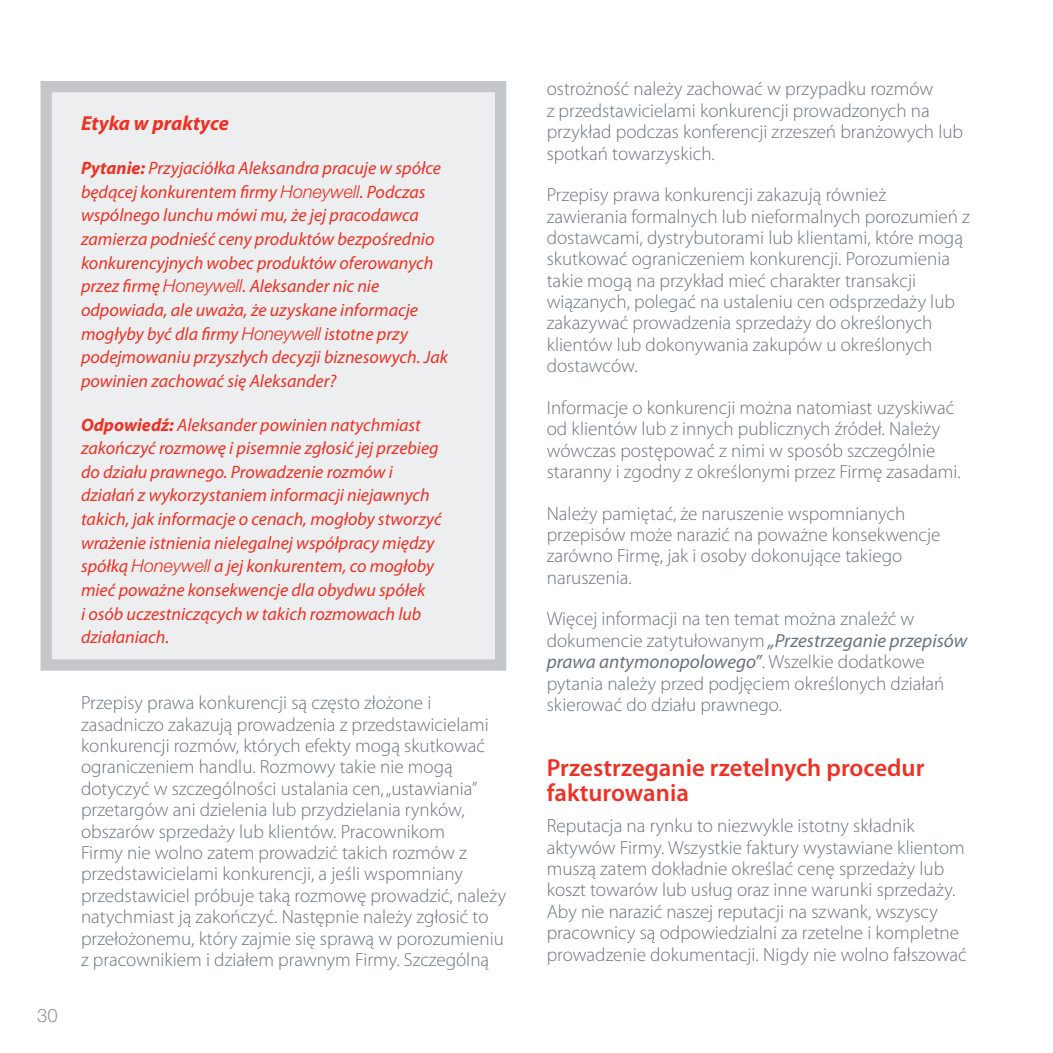
<style>
.page{position:relative;width:1053px;height:1053px;background:#fff}
.page>*{position:absolute;margin:0;border:0;box-sizing:border-box;transform-origin:0 0}
.t1{font:600 24.75px/24.8px "Myriad Pro";color:#ee3124}
.t2{font:italic 700 20.25px "Myriad Pro";color:#ee3124}
.t3{font:300 19.12px/21.4px "Myriad Pro";color:#6a737b}
.t4{font:300 18.45px "Helvetica Neue";color:#939598}
.t5{font:italic 18px/23.6px "Myriad Pro";color:#ee3124}
.s1{font-weight:700}
.s2{font-family:"Helvetica Neue";font-weight:300}
.s3{font-weight:400;font-style:italic}
</style>
<div class="page">
<svg style="left:40px;top:81px;width:467px;height:590px;background:#e9eaeb"></svg>
<p class="t4" style="left:37px;top:1004px;width:22px">30</p>
<p class="t2" style="left:81px;top:110px;width:149px">Etyka w praktyce</p>
<p class="t5" style="left:81px;top:156px;width:369px"><span class="s1">Pytanie:</span> Przyjaciółka Aleksandra pracuje w spółce będącej konkurentem firmy <span class="s2">Honeywell</span>. Podczas wspólnego lunchu mówi mu, że jej pracodawca zamierza podnieść ceny produktów bezpośrednio konkurencyjnych wobec produktów oferowanych przez firmę <span class="s2">Honeywell</span>. Aleksander nic nie odpowiada, ale uważa, że uzyskane informacje mogłyby być dla firmy <span class="s2">Honeywell</span> istotne przy podejmowaniu przyszłych decyzji biznesowych. Jak powinien zachować się Aleksander?</p>
<p class="t5" style="left:81px;top:412px;width:362px"><span class="s1">Odpowiedź:</span> Aleksander powinien natychmiast zakończyć rozmowę i pisemnie zgłosić jej przebieg do działu prawnego. Prowadzenie rozmów i działań z wykorzystaniem informacji niejawnych takich, jak informacje o cenach, mogłoby stworzyć wrażenie istnienia nielegalnej współpracy między spółką <span class="s2">Honeywell</span> a jej konkurentem, co mogłoby mieć poważne konsekwencje dla obydwu spółek<br>i osób uczestniczących w takich rozmowach lub działaniach.</p>
<p class="t3" style="left:81px;top:692px;width:427px">Przepisy prawa konkurencji są często złożone i zasadniczo zakazują prowadzenia z przedstawicielami konkurencji rozmów, których efekty mogą skutkować ograniczeniem handlu. Rozmowy takie nie mogą dotyczyć w szczególności ustalania cen, „ustawiania” przetargów ani dzielenia lub przydzielania rynków, obszarów sprzedaży lub klientów. Pracownikom<br>Firmy nie wolno zatem prowadzić takich rozmów z przedstawicielami konkurencji, a jeśli wspomniany przedstawiciel próbuje taką rozmowę prowadzić, należy natychmiast ją zakończyć. Następnie należy zgłosić to przełożonemu, który zajmie się sprawą w porozumieniu z pracownikiem i działem prawnym Firmy. Szczególną</p>
<p class="t3" style="left:547px;top:78px;width:418px">ostrożność należy zachować w przypadku rozmów<br>z przedstawicielami konkurencji prowadzonych na przykład podczas konferencji zrzeszeń branżowych lub spotkań towarzyskich.</p>
<p class="t3" style="left:547px;top:184px;width:425px">Przepisy prawa konkurencji zakazują również zawierania formalnych lub nieformalnych porozumień z dostawcami, dystrybutorami lub klientami, które mogą skutkować ograniczeniem konkurencji. Porozumienia takie mogą na przykład mieć charakter transakcji wiązanych, polegać na ustaleniu cen odsprzedaży lub zakazywać prowadzenia sprzedaży do określonych klientów lub dokonywania zakupów u określonych dostawców.</p>
<p class="t3" style="left:547px;top:397px;width:416px">I nformacje o konkurencji można natomiast uzyskiwać od klientów lub z innych publicznych źródeł. Należy wówczas postępować z nimi w sposób szczególnie staranny i zgodny z określonymi przez Firmę zasadami.</p>
<p class="t3" style="left:547px;top:502px;width:395px">Należy pamiętać, że naruszenie wspomnianych przepisów może narazić na poważne konsekwencje zarówno Firmę, jak i osoby dokonujące takiego naruszenia.</p>
<p class="t3" style="left:547px;top:608px;width:422px">Więcej informacji na ten temat można znaleźć w dokumencie zatytułowanym <span class="s3">„Przestrzeganie przepisów prawa antymonopolowego”</span>. Wszelkie dodatkowe pytania należy przed podjęciem określonych działań skierować do działu prawnego.</p>
<p class="t1" style="left:547px;top:755px;width:379px">Przestrzeganie rzetelnych procedur fakturowania</p>
<p class="t3" style="left:547px;top:815px;width:422px">Reputacja na rynku to niezwykle istotny składnik aktywów Firmy. Wszystkie faktury wystawiane klientom muszą zatem dokładnie określać cenę sprzedaży lub koszt towarów lub usług oraz inne warunki sprzedaży.<br>Aby nie narazić naszej reputacji na szwank, wszyscy pracownicy są odpowiedzialni za rzetelne i kompletne prowadzenie dokumentacji. N igdy nie wolno fałszować</p>
</div>
